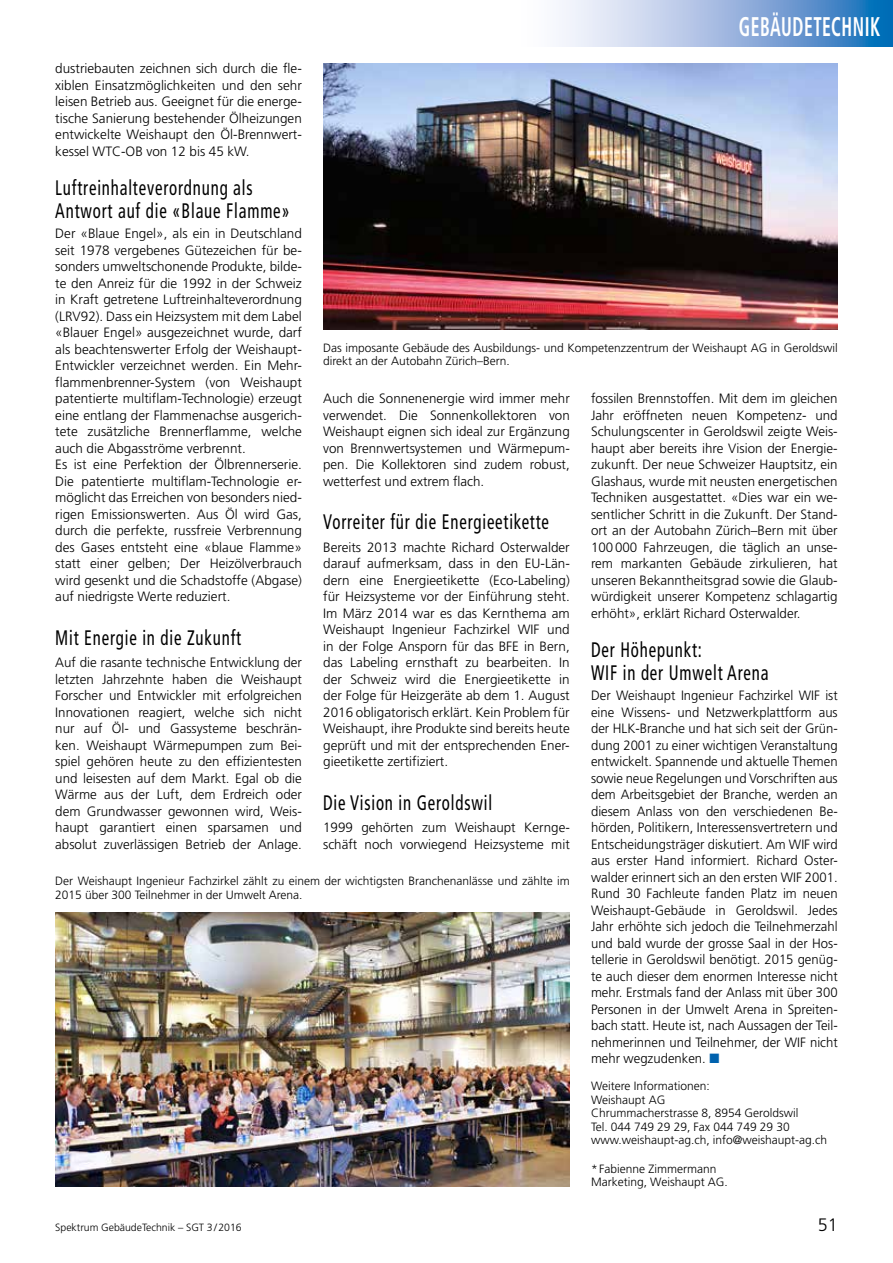
<style>
.page{position:relative;width:893px;height:1263px;background:#fff}
.page>*{position:absolute;margin:0;border:0;box-sizing:border-box;transform-origin:0 0}
.t1{font:700 condensed 27px "Frutiger";letter-spacing:.03em;color:#fff;scale:.65 1}
.t2{font:condensed 21px/22.5px "Frutiger";letter-spacing:.05em;color:#000;scale:.8 1}
.t3{font:300 18px "Frutiger";color:#000}
.t4{font:300 13.5px/16.5px "Frutiger";color:#000;text-align:justify}
.t5{font:300 12px/13.5px "Frutiger";color:#000}
.t6{font:300 10.5px "Frutiger";color:#000}
.s1{color:#0062ae}
</style>
<div class="page">
<svg style="left:559px;top:0;width:334px;height:46px;background:#92b4dd"></svg>
<img style="left:323px;top:64px;width:515px;height:266px">
<img style="left:55px;top:912px;width:515px;height:275px">
<h1 class="t1" style="left:739px;top:10px;width:219px">GEBÄUDETECHNIK</h1>
<p class="t4" style="left:55px;top:60px;width:248px">dustriebauten zeichnen sich durch die fle&shy;xiblen Einsatzmöglichkeiten und den sehr leisen Betrieb aus. Geeignet für die energe&shy;tische Sanierung bestehender Ölheizungen entwickelte Weishaupt den Öl-Brennwert&shy;kessel WTC-OB von 12 bis 45 kW.</p>
<h2 class="t2" style="left:55px;top:177px;width:295px">Luftreinhalteverordnung als<br>Antwort auf die «Blaue Flamme»</h2>
<p class="t4" style="left:55px;top:225px;width:248px;text-align:left">Der «Blaue Engel», als ein in Deutschland seit 1978 vergebenes Gütezeichen für be&shy;sonders umweltschonende Produkte, bilde&shy;te den Anreiz für die 1992 in der Schweiz in Kraft getretene Luftreinhalteverordnung (LRV92). Dass ein Heizsystem mit dem Label «Blauer Engel» ausgezeichnet wurde, darf als beachtenswerter Erfolg der Weishaupt-- Entwickler verzeichnet werden. Ein Mehr&shy;flammenbrenner-System (von Weishaupt patentierte multiflam-Technologie) erzeugt eine entlang der Flammenachse ausgerich&shy;tete zusätzliche Brennerflamme, welche auch die Abgasströme verbrennt.<br>Es ist eine Perfektion der Ölbrennerserie.<br>Die patentierte multiflam-Technologie er&shy;möglicht das Erreichen von besonders nied&shy;rigen Emissionswerten. Aus Öl wird Gas, durch die perfekte, russfreie Verbrennung des Gases entsteht eine «blaue Flamme» statt einer gelben; Der Heizölverbrauch wird gesenkt und die Schadstoffe (Abgase) auf niedrigste Werte reduziert.</p>
<h2 class="t2" style="left:55px;top:627px;width:234px">Mit Energie in die Zukunft</h2>
<p class="t4" style="left:55px;top:654px;width:248px">Auf die rasante technische Entwicklung der letzten Jahrzehnte haben die Weishaupt Forscher und Entwickler mit erfolgreichen Innovationen reagiert, welche sich nicht nur auf Öl- und Gassysteme beschrän&shy;ken. Weishaupt Wärmepumpen zum Bei&shy;spiel gehören heute zu den effizientesten und leisesten auf dem Markt. Egal ob die Wärme aus der Luft, dem Erdreich oder dem Grundwasser gewonnen wird, Weis&shy;haupt garantiert einen sparsamen und absolut zuverlässigen Betrieb der Anlage.</p>
<p class="t5" style="left:323px;top:341px;width:516px">Das imposante Gebäude des Ausbildungs- und Kompetenzzentrum der Weishaupt AG in Geroldswil direkt an der Autobahn Zürich–Bern.</p>
<p class="t4" style="left:591px;top:390px;width:248px">fossilen Brennstoffen. Mit dem im gleichen Jahr eröffneten neuen Kompetenz- und Schulungscenter in Geroldswil zeigte Weis&shy;haupt aber bereits ihre Vision der Energie&shy;zukunft. Der neue Schweizer Hauptsitz, ein Glashaus, wurde mit neusten energetischen Techniken ausgestattet. «Dies war ein we&shy;sentlicher Schritt in die Zukunft. Der Stand&shy;ort an der Autobahn Zürich–Bern mit über 100000 Fahrzeugen, die täglich an unse&shy;rem markanten Gebäude zirkulieren, hat unseren Bekanntheitsgrad sowie die Glaub&shy;würdigkeit unserer Kompetenz schlagartig erhöht», erklärt Richard Osterwalder.</p>
<h2 class="t2" style="left:591px;top:639px;width:223px">Der Höhepunkt:<br>WIF in der Umwelt Arena</h2>
<p class="t4" style="left:591px;top:687px;width:248px">Der Weishaupt Ingenieur Fachzirkel WIF ist eine Wissens- und Netzwerkplattform aus der HLK-Branche und hat sich seit der Grün&shy;dung 2001 zu einer wichtigen Veranstaltung entwickelt. Spannende und aktuelle Themen sowie neue Regelungen und Vorschriften aus dem Arbeitsgebiet der Branche, werden an diesem Anlass von den verschiedenen Be&shy;hörden, Politikern, Interessensvertretern und Entscheidungsträger diskutiert. Am WIF wird aus erster Hand informiert. Richard Oster&shy;walder erinnert sich an den ersten WIF 2001.<br>Rund 30 Fachleute fanden Platz im neuen Weishaupt-Gebäude in Geroldswil. Jedes Jahr erhöhte sich jedoch die Teilnehmerzahl und bald wurde der grosse Saal in der Hos&shy;tellerie in Geroldswil benötigt. 2015 genüg&shy;te auch dieser dem enormen Interesse nicht mehr. Erstmals fand der Anlass mit über 300<br>Personen in der Umwelt Arena in Spreiten&shy;bach statt. Heute ist, nach Aussagen der Teil&shy;nehmerinnen und Teilnehmer, der WIF nicht mehr wegzudenken. <span class="s1">■</span></p>
<p class="t5" style="left:591px;top:1079px;width:238px">Weitere Informationen:<br>Weishaupt AG<br>Chrummacherstrasse 8, 8954 Geroldswil<br>Tel. 044 749 29 29, Fax 044 749 29 30 www.weishaupt-ag.ch, info@weishaupt-ag.ch</p>
<p class="t5" style="left:591px;top:1162px;width:138px">*Fabienne Zimmermann<br>Marketing, Weishaupt AG.</p>
<p class="t4" style="left:323px;top:390px;width:248px">Auch die Sonnenenergie wird immer mehr verwendet. Die Sonnenkollektoren von Weishaupt eignen sich ideal zur Ergänzung von Brennwertsystemen und Wärmepum&shy;pen. Die Kollektoren sind zudem robust, wetterfest und extrem flach.</p>
<h2 class="t2" style="left:323px;top:511px;width:284px">Vorreiter für die Energieetikette</h2>
<p class="t4" style="left:323px;top:539px;width:248px">Bereits 2013 machte Richard Osterwalder darauf aufmerksam, dass in den EU-Län&shy;dern eine Energieetikette (Eco-Labeling) für Heizsysteme vor der Einführung steht.<br>Im März 2014 war es das Kernthema am Weishaupt Ingenieur Fachzirkel WIF und in der Folge Ansporn für das BFE in Bern, das Labeling ernsthaft zu bearbeiten. In der Schweiz wird die Energieetikette in der Folge für Heizgeräte ab dem 1. August 2016 obligatorisch erklärt. Kein Problem für Weishaupt, ihre Produkte sind bereits heute geprüft und mit der entsprechenden Ener&shy;gieetikette zertifiziert.</p>
<h2 class="t2" style="left:323px;top:792px;width:213px">Die Vision in Geroldswil</h2>
<p class="t4" style="left:323px;top:819px;width:248px">1999 gehörten zum Weishaupt Kernge&shy;schäft noch vorwiegend Heizsysteme mit</p>
<p class="t5" style="left:55px;top:874px;width:516px">Der Weishaupt Ingenieur Fachzirkel zählt zu einem der wichtigsten Branchenanlässe und zählte im<br>2015 über 300 Teilnehmer in der Umwelt Arena.</p>
<p class="t6" style="left:55px;top:1221px;width:188px">Spektrum GebäudeTechnik – SGT 3/2016</p>
<h3 class="t3" style="left:818px;top:1215px;width:22px">51</h3>
</div>
